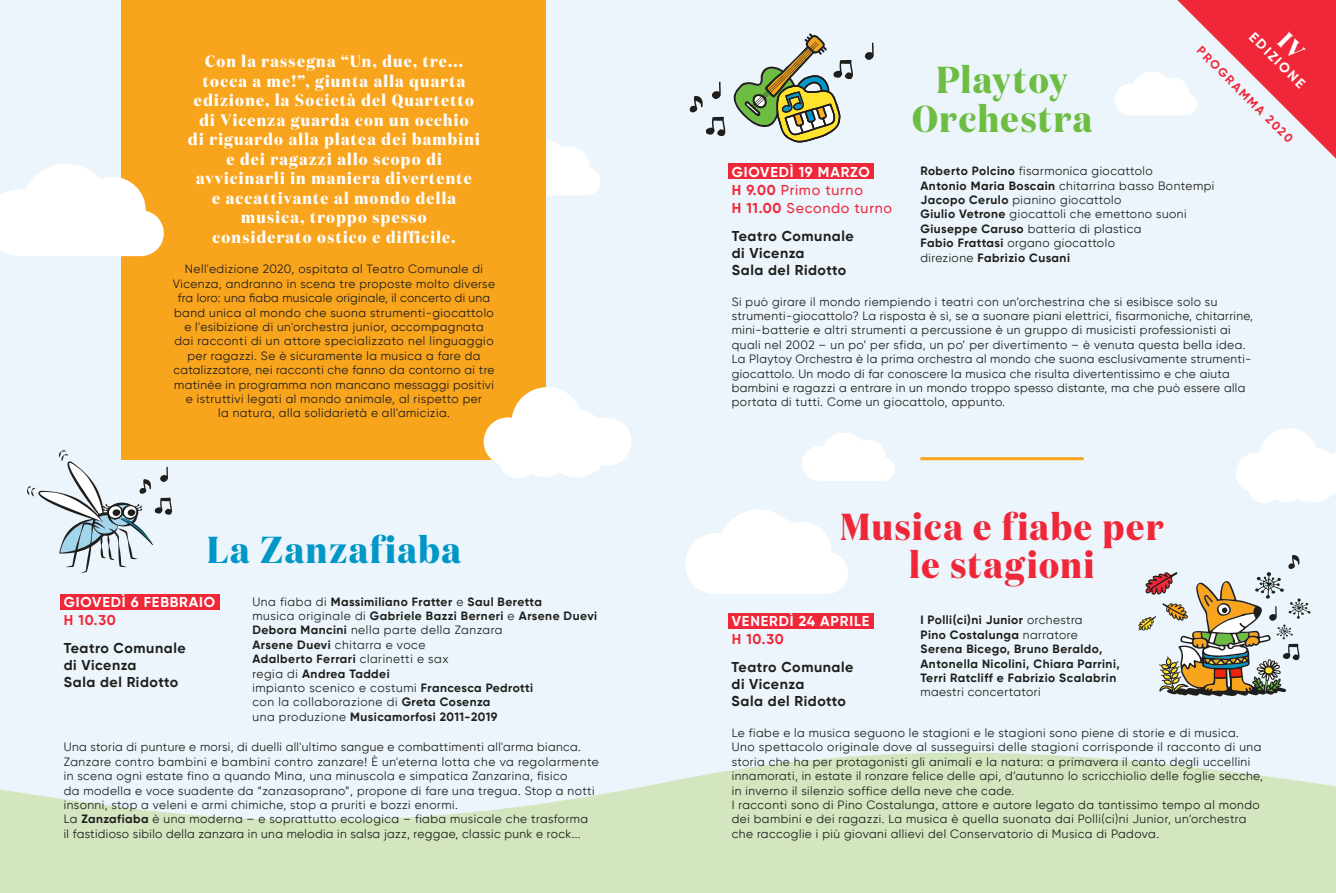
<style>
.page{position:relative;width:1336px;height:893px;background:#fff}
.page>*{position:absolute;margin:0;border:0;box-sizing:border-box;transform-origin:0 0}
.t1{font:700 37.5px/37.5px "Domaine Disp Nar";letter-spacing:.05em;color:#f02739;text-align:center}
.t2{font:700 37.5px/39px "Domaine Disp Nar";letter-spacing:.04em;color:#6ebd43;text-align:center}
.t3{font:700 37.5px "Domaine Disp Nar";letter-spacing:.05em;color:#0096c8}
.t4{font:700 16.5px/19.5px "Domaine Disp Nar";letter-spacing:.08em;color:#fff;text-align:center}
.t5{font:700 14.25px/17.1px "Gilroy";letter-spacing:.04em;color:#1f1e1c}
.t6{font:500 14.25px/18px "Gilroy";letter-spacing:.05em;color:#f02739}
.t7{font:700 14.25px "Gilroy";letter-spacing:.06em;color:#fff}
.t8{font:700 14.25px "Gilroy";letter-spacing:.05em;color:#f02739}
.t9{font:700 13.5px "Gilroy";color:#fff}
.t10{font:12px/14.4px "Gilroy";letter-spacing:.04em;color:#1f1e1c}
.t11{font:700 12px/14.4px "Gilroy";letter-spacing:.04em;color:#1f1e1c}
.t12{font:700 12px "Gilroy";color:#f02739}
.s1{font-weight:400}
.s2{font-weight:700}
.s3{font-weight:700;color:#fff}
</style>
<div class="page">
<div style="left:0;top:0;width:1335px;height:893px;background:#ebf5fb"></div>
<svg style="left:546px;top:139px;width:54px;height:56px"></svg>
<div style="left:122px;top:0;width:424px;height:460px;background:#f9a41d"></div>
<svg style="left:483px;top:387px;width:148px;height:91px"></svg>
<svg style="left:1236px;top:428px;width:99px;height:75px"></svg>
<svg style="left:0;top:164px;width:164px;height:92px"></svg>
<svg style="left:685px;top:510px;width:163px;height:84px"></svg>
<svg style="left:802px;top:433px;width:92px;height:48px"></svg>
<svg style="left:0;top:752px;width:1335px;height:141px;fill:#d3e6bf"></svg>
<svg style="left:27px;top:450px;width:145px;height:123px"></svg>
<svg style="left:1138px;top:555px;width:172px;height:142px"></svg>
<svg style="left:689px;top:81px;width:36px;height:55px"></svg>
<svg style="left:864px;top:42px;width:10px;height:18px"></svg>
<svg style="left:733px;top:33px;width:120px;height:110px"></svg>
<div style="left:60px;top:594px;width:159px;height:16px;background:#f02739"></div>
<div style="left:728px;top:613px;width:145px;height:15px;background:#f02739"></div>
<div style="left:728px;top:164px;width:145px;height:15px;background:#f02739"></div>
<hr style="left:920px;top:457px;width:163px;height:3px;background:#f9a41d">
<svg style="left:1115px;top:0;width:220px;height:158px"></svg>
<p class="t4" style="left:188px;top:52px;width:293px">Con la rassegna “Un, due, tre... tocca a me!”, giunta alla quarta edizione, la Società del Quartetto di Vicenza guarda con un occhio<br>di riguardo alla platea dei bambini e dei ragazzi allo scopo di avvicinarli in maniera divertente<br>e accattivante al mondo della musica, troppo spesso<br>considerato ostico e difficile.</p>
<p class="t10" style="left:173px;top:262px;width:323px;text-align:center">Nell'edizione 2020, ospitata al Teatro Comunale di Vicenza, andranno in scena tre proposte molto diverse fra loro: una fiaba musicale originale, il concerto di una band unica al mondo che suona strumenti-giocattolo e l'esibizione di un'orchestra junior, accompagnata<br>dai racconti di un attore specializzato nel linguaggio per ragazzi. Se è sicuramente la musica a fare da catalizzatore, nei racconti che fanno da contorno ai tre matinée in programma non mancano messaggi positivi e istruttivi legati al mondo animale, al rispetto per<br>la natura, alla solidarietà e all'amicizia.</p>
<h1 class="t3" style="left:207px;top:526px;width:255px">La Zanzafiaba</h1>
<p class="t7" style="left:64px;top:593px;width:153px">GIOVEDÌ 6 FEBBRAIO</p>
<p class="t8" style="left:64px;top:611px;width:54px">H 10.30</p>
<p class="t5" style="left:64px;top:640px;width:123px">Teatro Comunale di Vicenza<br>Sala del Ridotto</p>
<p class="t11" style="left:252px;top:594px;width:346px"><span class="s1">Una fiaba di</span> Massimiliano Fratter <span class="s1">e</span> Saul Beretta<br><span class="s1">musica originale di</span> Gabriele Bazzi Berneri <span class="s1">e</span> Arsene Duevi Debora Mancini <span class="s1">nella parte della Zanzara<br></span>Arsene Duevi <span class="s1">chitarra e voce<br></span>Adalberto Ferrari <span class="s1">clarinetti e sax<br>regia di</span> Andrea Taddei<br><span class="s1">impianto scenico e costumi</span> Francesca Pedrotti<br><span class="s1">con la collaborazione di</span> Greta Cosenza<br><span class="s1">una produzione</span> Musicamorfosi 2011-2019</p>
<p class="t10" style="left:64px;top:740px;width:536px">Una storia di punture e morsi, di duelli all'ultimo sangue e combattimenti all'arma bianca.<br>Zanzare contro bambini e bambini contro zanzare! È un'eterna lotta che va regolarmente in scena ogni estate fino a quando Mina, una minuscola e simpatica Zanzarina, fisico<br>da modella e voce suadente da “zanzasoprano”, propone di fare una tregua. Stop a notti insonni, stop a veleni e armi chimiche, stop a pruriti e bozzi enormi.<br>La <span class="s2">Zanzafiaba</span> è una moderna – e soprattutto ecologica – fiaba musicale che trasforma<br>il fastidioso sibilo della zanzara in una melodia in salsa jazz, reggae, classic punk e rock...</p>
<p class="t6" style="left:731px;top:163px;width:162px"><span class="s3">GIOVEDÌ 19 MARZO<br></span><span class="s2">H 9.00</span> Primo turno<br><span class="s2">H 11.00</span> Secondo turno</p>
<p class="t5" style="left:731px;top:227px;width:123px">Teatro Comunale di Vicenza<br>Sala del Ridotto</p>
<h1 class="t2" style="left:911px;top:60px;width:181px">Playtoy<br>Orchestra</h1>
<p class="t9" style="left:1257px;top:29px;width:74px;rotate:45deg">EDIZIONE</p>
<p class="t12" style="left:1204px;top:43px;width:132px;rotate:45deg">PROGRAMMA 2020</p>
<p class="t10" style="left:920px;top:164px;width:295px"><span class="s2">Roberto Polcino</span> fisarmonica giocattolo<br><span class="s2">Antonio Maria Boscain</span> chitarrina basso Bontempi <span class="s2">Jacopo Cerulo</span> pianino giocattolo<br><span class="s2">Giulio Vetrone</span> giocattoli che emettono suoni <span class="s2">Giuseppe Caruso</span> batteria di plastica<br><span class="s2">Fabio Frattasi</span> organo giocattolo<br>direzione <span class="s2">Fabrizio Cusani</span></p>
<p class="t10" style="left:731px;top:294px;width:523px">Si può girare il mondo riempiendo i teatri con un’orchestrina che si esibisce solo su strumenti-giocattolo? La risposta è sì, se a suonare piani elettrici, fisarmoniche, chitarrine, mini-batterie e altri strumenti a percussione è un gruppo di musicisti professionisti ai quali nel 2002 – un po’ per sfida, un po’ per divertimento – è venuta questa bella idea.<br>La Playtoy Orchestra è la prima orchestra al mondo che suona esclusivamente strumenti&shy;giocattolo. Un modo di far conoscere la musica che risulta divertentissimo e che aiuta bambini e ragazzi a entrare in un mondo troppo spesso distante, ma che può essere alla portata di tutti. Come un giocattolo, appunto.</p>
<h1 class="t1" style="left:840px;top:508px;width:324px">Musica e fiabe per le stagioni</h1>
<p class="t7" style="left:731px;top:612px;width:139px">VENERDÌ 24 APRILE</p>
<p class="t8" style="left:731px;top:630px;width:54px">H 10.30</p>
<p class="t5" style="left:731px;top:658px;width:123px">Teatro Comunale di Vicenza<br>Sala del Ridotto</p>
<p class="t11" style="left:920px;top:613px;width:201px">I Polli(ci)ni Junior <span class="s1">orchestra<br></span>Pino Costalunga <span class="s1">narratore<br></span>Serena Bicego, Bruno Beraldo,<br>Antonella Nicolini, Chiara Parrini,<br>Terri Ratcliff e Fabrizio Scalabrin</p>
<p class="t10" style="left:920px;top:685px;width:122px">maestri concertatori</p>
<p class="t10" style="left:731px;top:725px;width:532px">Le fiabe e la musica seguono le stagioni e le stagioni sono piene di storie e di musica.<br>Uno spettacolo originale dove al susseguirsi delle stagioni corrisponde il racconto di una storia che ha per protagonisti gli animali e la natura: a primavera il canto degli uccellini innamorati, in estate il ronzare felice delle api, d’autunno lo scricchiolio delle foglie secche, in inverno il silenzio soffice della neve che cade.<br>I racconti sono di Pino Costalunga, attore e autore legato da tantissimo tempo al mondo dei bambini e dei ragazzi. La musica è quella suonata dai Polli(ci)ni Junior, un’orchestra che raccoglie i più giovani allievi del Conservatorio di Musica di Padova.</p>
</div>
